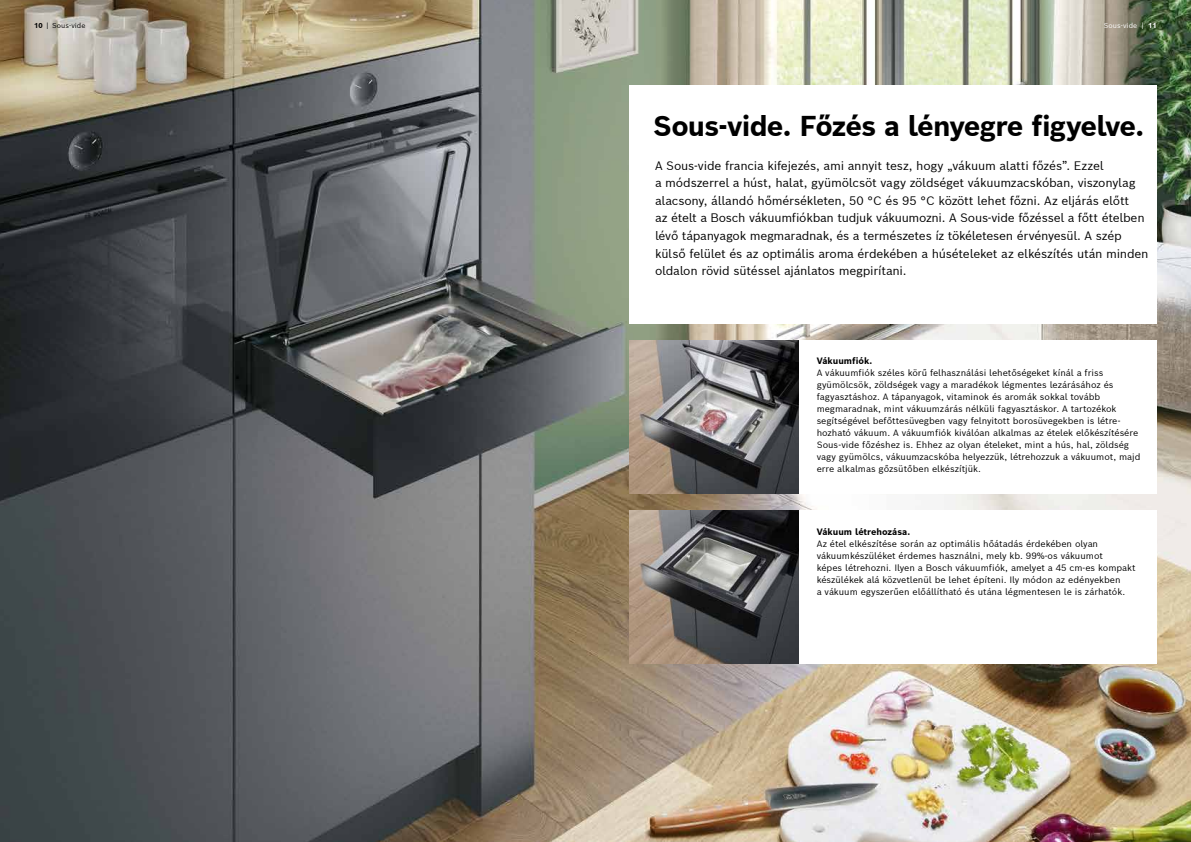
<style>
.page{position:relative;width:1191px;height:842px;background:#fff}
.page>*{position:absolute;margin:0;border:0;box-sizing:border-box;transform-origin:0 0}
.t1{font:700 28px "Bosch Sans";letter-spacing:-.025em;color:#000}
.t2{font:12px/17.5px "Bosch Sans";letter-spacing:-.02em;color:#000}
.t3{font:9px/12px "Bosch Sans";color:#000}
.t4{font:700 9px "Bosch Sans";color:#000}
.t5{font:7px "Bosch Sans";color:#000}
.t6{font:7px "Bosch Sans";color:#fff}
.s1{font-weight:700}
</style>
<div class="page">
<img style="left:0;top:0;width:1191px;height:842px">
<img style="left:629px;top:510px;width:170px;height:153px">
<img style="left:629px;top:340px;width:170px;height:153px">
<div style="left:629px;top:85px;width:528px;height:238px;background:#fff"></div>
<div style="left:799px;top:510px;width:358px;height:153px;background:#fff"></div>
<div style="left:799px;top:340px;width:358px;height:153px;background:#fff"></div>
<p class="t5" style="left:34px;top:20px;width:53px"><span class="s1">10</span> | Sous-vide</p>
<p class="t6" style="left:1104px;top:20px;width:54px">Sous-vide | <span class="s1">11</span></p>
<h1 class="t1" style="left:653px;top:107px;width:492px">Sous-vide. Főzés a lényegre figyelve.</h1>
<p class="t2" style="left:655px;top:156px;width:495px">A Sous-vide francia kifejezés, ami annyit tesz, hogy „vákuum alatti főzés”. Ezzel<br>a módszerrel a húst, halat, gyümölcsöt vagy zöldséget vákuumzacskóban, viszonylag alacsony, állandó hőmérsékleten, 50 °C és 95 °C között lehet főzni. Az eljárás előtt<br>az ételt a Bosch vákuumfiókban tudjuk vákuumozni. A Sous-vide főzéssel a főtt ételben lévő tápanyagok megmaradnak, és a természetes íz tökéletesen érvényesül. A szép külső felület és az optimális aroma érdekében a húsételeket az elkészítés után minden oldalon rövid sütéssel ajánlatos megpirítani.</p>
<p class="t4" style="left:816px;top:355px;width:57px">Vákuumfiók.</p>
<p class="t3" style="left:816px;top:367px;width:325px">A vákuumfiók széles körű felhasználási lehetőségeket kínál a friss gyümölcsök, zöldségek vagy a maradékok légmentes lezárásához és fagyasztáshoz. A tápanyagok, vitaminok és aromák sokkal tovább megmaradnak, mint vákuumzárás nélküli fagyasztáskor. A tartozékok segítségével befőttesüvegben vagy felnyitott borosüvegekben is létre&shy;hozható vákuum. A vákuumfiók kiválóan alkalmas az ételek előkészítésére Sous-vide főzéshez is. Ehhez az olyan ételeket, mint a hús, hal, zöldség vagy gyümölcs, vákuumzacskóba helyezzük, létrehozzuk a vákuumot, majd erre alkalmas gőzsütőben elkészítjük.</p>
<p class="t4" style="left:816px;top:525px;width:95px">Vákuum létrehozása.</p>
<p class="t3" style="left:816px;top:537px;width:321px">Az étel elkészítése során az optimális hőátadás érdekében olyan vákuumkészüléket érdemes használni, mely kb. 99%-os vákuumot<br>képes létrehozni. Ilyen a Bosch vákuumfiók, amelyet a 45 cm-es kompakt készülékek alá közvetlenül be lehet építeni. Ily módon az edényekben<br>a vákuum egyszerűen előállítható és utána légmentesen le is zárhatók.</p>
</div>
